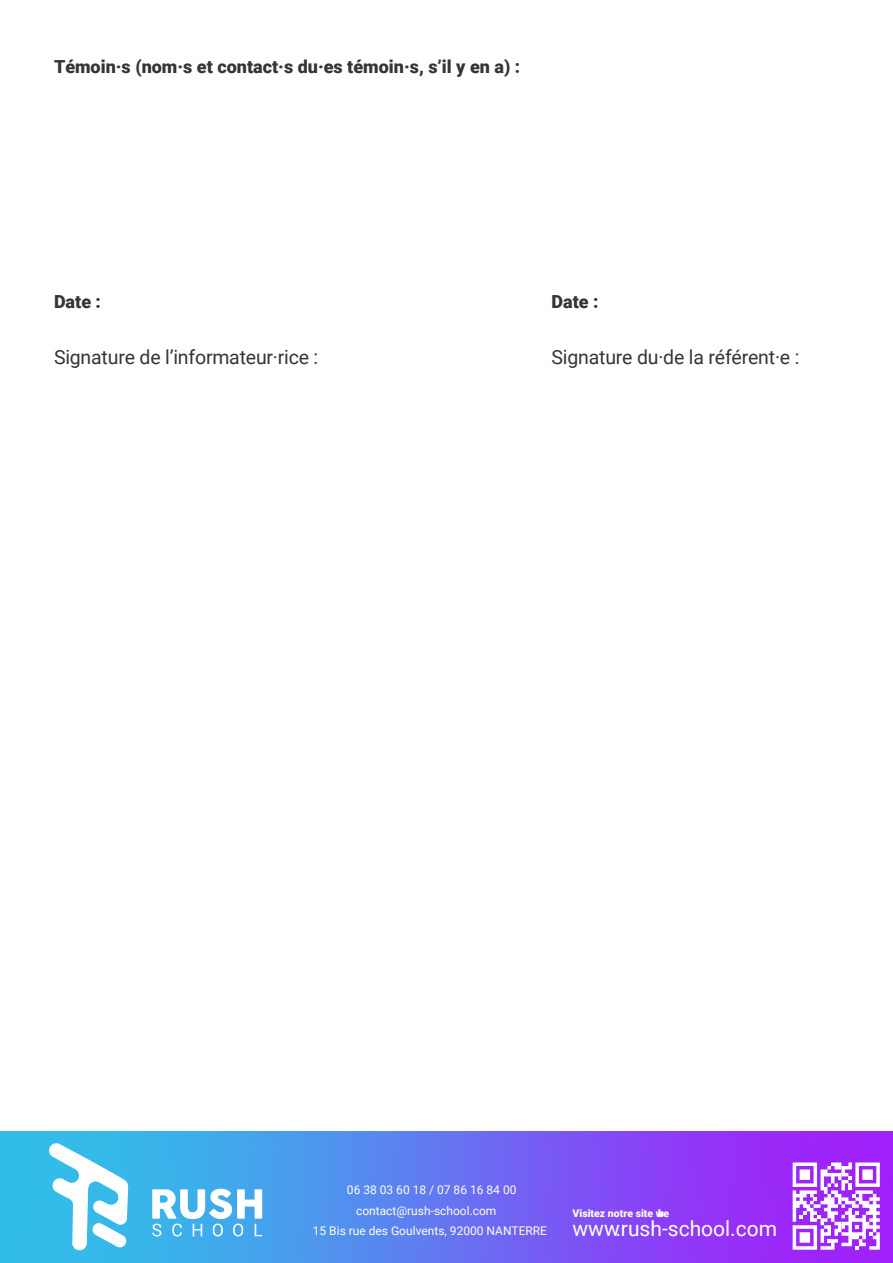
<style>
.page{position:relative;width:893px;height:1263px;background:#fff}
.page>*{position:absolute;margin:0;border:0;box-sizing:border-box;transform-origin:0 0}
.t1{font:19.5px "Roboto";letter-spacing:-.01em;color:#343534}
.t2{font:900 18px "Roboto";color:#343534}
.t3{font:12px/20.9px "Roboto";color:#fff}
.t4{font:900 10.5px "Roboto";color:#fff}
.s1{font-size:21px}
</style>
<div class="page">
<img style="left:0;top:1131px;width:893px;height:132px">
<svg style="left:48px;top:1143px;width:80px;height:107px"></svg>
<svg style="left:152px;top:1189px;width:110px;height:47px"></svg>
<svg style="left:793px;top:1162px;width:87px;height:88px"></svg>
<h2 class="t2" style="left:54px;top:54px;width:468px">Témoin·s (nom·s et contact·s du·es témoin·s, s’il y en a) :</h2>
<h2 class="t2" style="left:54px;top:289px;width:49px">Date :</h2>
<h2 class="t2" style="left:551px;top:289px;width:49px">Date :</h2>
<h1 class="t1" style="left:54px;top:344px;width:266px">Signature de l’informateur·rice :</h1>
<h1 class="t1" style="left:551px;top:344px;width:249px">Signature du·de la référent·e :</h1>
<p class="t3" style="left:347px;top:1178px;width:171px">06 38 03 60 18 / 07 86 16 84 00</p>
<p class="t3" style="left:313px;top:1199px;width:466px;text-indent:43px">contact@rush-school.com<br>15 Bis rue des Goulvents, 92000 NANTERRE <span class="s1">www.rush-school.com</span></p>
<p class="t4" style="left:572px;top:1206px;width:98px">Visitez notre site web</p>
</div>
